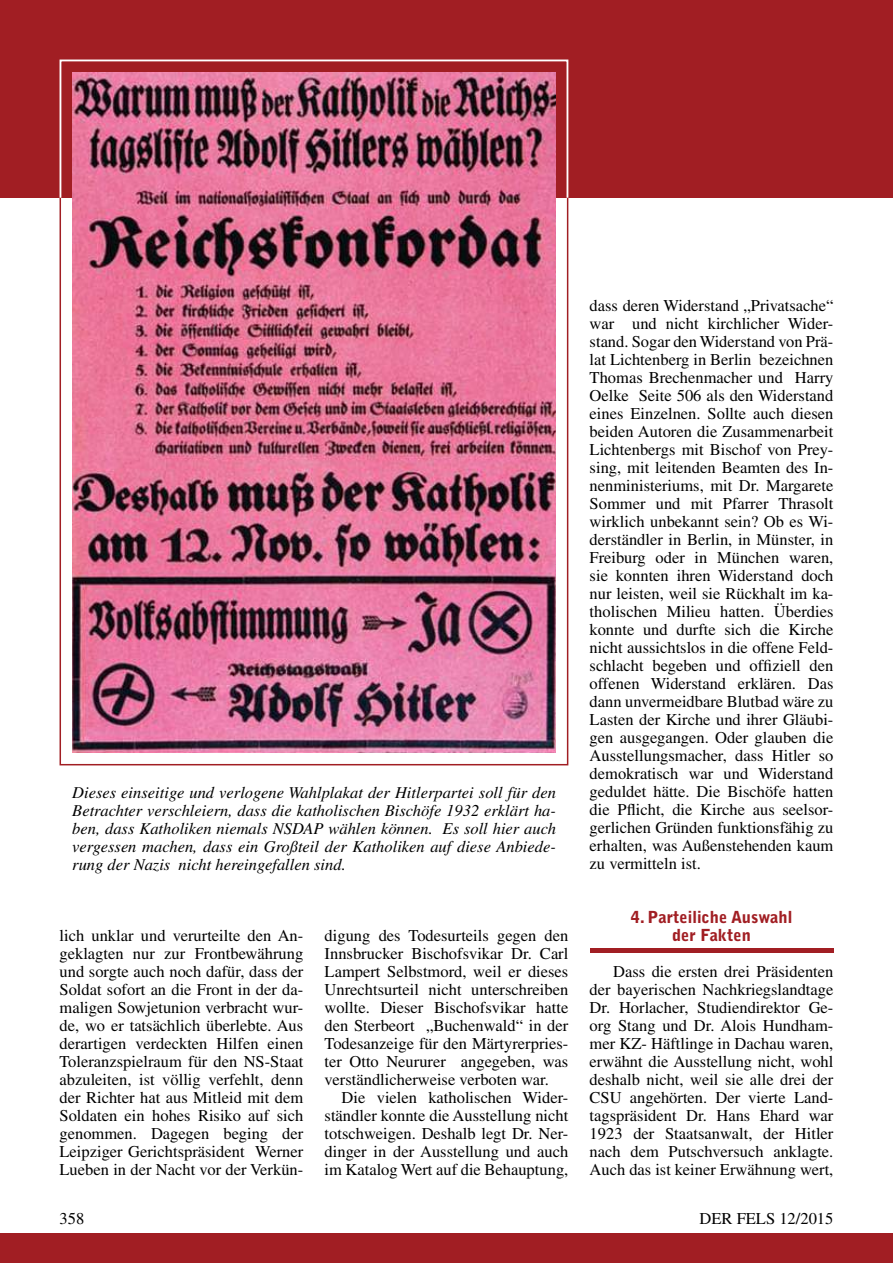
<style>
.page{position:relative;width:893px;height:1263px;background:#fff}
.page>*{position:absolute;margin:0;border:0;box-sizing:border-box;transform-origin:0 0}
.t1{font:16.5px/18px "Times";color:#000;text-align:justify}
.t2{font:italic 16.5px/18px "Times";color:#000;text-align:justify}
.t3{font:900 16.5px/18px "Bell Gothic Std";color:#a11e23;text-align:center}
</style>
<div class="page">
<div style="left:0;top:1233px;width:893px;height:30px;background:#a11e23"></div>
<div style="left:0;top:0;width:893px;height:198px;background:#a11e23"></div>
<img style="left:72px;top:72px;width:484px;height:681px">
<hr style="left:590px;top:948px;width:243px;height:4px;background:#a11e23">
<div style="left:60px;top:60px;width:508px;height:139px;border:2px solid #fff"></div>
<p class="t2" style="left:72px;top:783px;width:485px">Dieses einseitige und verlogene Wahlplakat der Hitlerpartei soll für den Betrachter verschleiern, dass die katholischen Bischöfe 1932 erklärt ha&shy;ben, dass Katholiken niemals NSDAP wählen können. Es soll hier auch vergessen machen, dass ein Großteil der Katholiken auf diese Anbiede&shy;rung der Nazis nicht hereingefallen sind.</p>
<p class="t1" style="left:60px;top:926px;width:245px">lich unklar und verurteilte den An&shy;geklagten nur zur Frontbewährung und sorgte auch noch dafür, dass der Soldat sofort an die Front in der da&shy;maligen Sowjetunion verbracht wur&shy;de, wo er tatsächlich überlebte. Aus derartigen verdeckten Hilfen einen Toleranzspielraum für den NS-Staat abzuleiten, ist völlig verfehlt, denn der Richter hat aus Mitleid mit dem Soldaten ein hohes Risiko auf sich genommen. Dagegen beging der Leipziger Gerichtspräsident Werner Lueben in der Nacht vor der Verkün-</p>
<p class="t1" style="left:325px;top:926px;width:245px">digung des Todesurteils gegen den Innsbrucker Bischofsvikar Dr. Carl Lampert Selbstmord, weil er dieses Unrechtsurteil nicht unterschreiben wollte. Dieser Bischofsvikar hatte den Sterbeort „Buchenwald“ in der Todesanzeige für den Märtyrerpries&shy;ter Otto Neururer angegeben, was verständlicherweise verboten war.</p>
<p class="t1" style="left:325px;top:1088px;width:245px;text-indent:17px">Die vielen katholischen Wider&shy;ständler konnte die Ausstellung nicht totschweigen. Deshalb legt Dr. Ner&shy;dinger in der Ausstellung und auch im Katalog Wert auf die Behauptung,</p>
<p class="t1" style="left:590px;top:296px;width:245px">dass deren Widerstand „Privatsache“ war und nicht kirchlicher Wider&shy;stand. Sogar den Widerstand von Prä&shy;lat Lichtenberg in Berlin bezeichnen Thomas Brechenmacher und Harry Oelke Seite 506 als den Widerstand eines Einzelnen. Sollte auch diesen beiden Autoren die Zusammenarbeit Lichtenbergs mit Bischof von Prey&shy;sing, mit leitenden Beamten des In&shy;nenministeriums, mit Dr. Margarete Sommer und mit Pfarrer Thrasolt wirklich unbekannt sein? Ob es Wi&shy;derständler in Berlin, in Münster, in Freiburg oder in München waren, sie konnten ihren Widerstand doch nur leisten, weil sie Rückhalt im ka&shy;tholischen Milieu hatten. Überdies konnte und durfte sich die Kirche nicht aussichtslos in die offene Feld&shy;schlacht begeben und offiziell den offenen Widerstand erklären. Das dann unvermeidbare Blutbad wäre zu Lasten der Kirche und ihrer Gläubi&shy;gen ausgegangen. Oder glauben die Ausstellungsmacher, dass Hitler so demokratisch war und Widerstand geduldet hätte. Die Bischöfe hatten die Pflicht, die Kirche aus seelsor&shy;gerlichen Gründen funktionsfähig zu erhalten, was Außenstehenden kaum zu vermitteln ist.</p>
<p class="t3" style="left:631px;top:908px;width:163px">4. Parteiliche Auswahl der Fakten</p>
<p class="t1" style="left:590px;top:962px;width:245px;text-indent:24px">Dass die ersten drei Präsidenten der bayerischen Nachkriegslandtage Dr. Horlacher, Studiendirektor Ge&shy;org Stang und Dr. Alois Hundham&shy;mer KZ- Häftlinge in Dachau waren, erwähnt die Ausstellung nicht, wohl deshalb nicht, weil sie alle drei der CSU angehörten. Der vierte Land&shy;tagspräsident Dr. Hans Ehard war 1923 der Staatsanwalt, der Hitler nach dem Putschversuch anklagte.<br>Auch das ist keiner Erwähnung wert,</p>
<p class="t1" style="left:60px;top:1209px;width:26px">358</p>
<p class="t1" style="left:700px;top:1209px;width:135px">DER FELS 12/2015</p>
</div>
